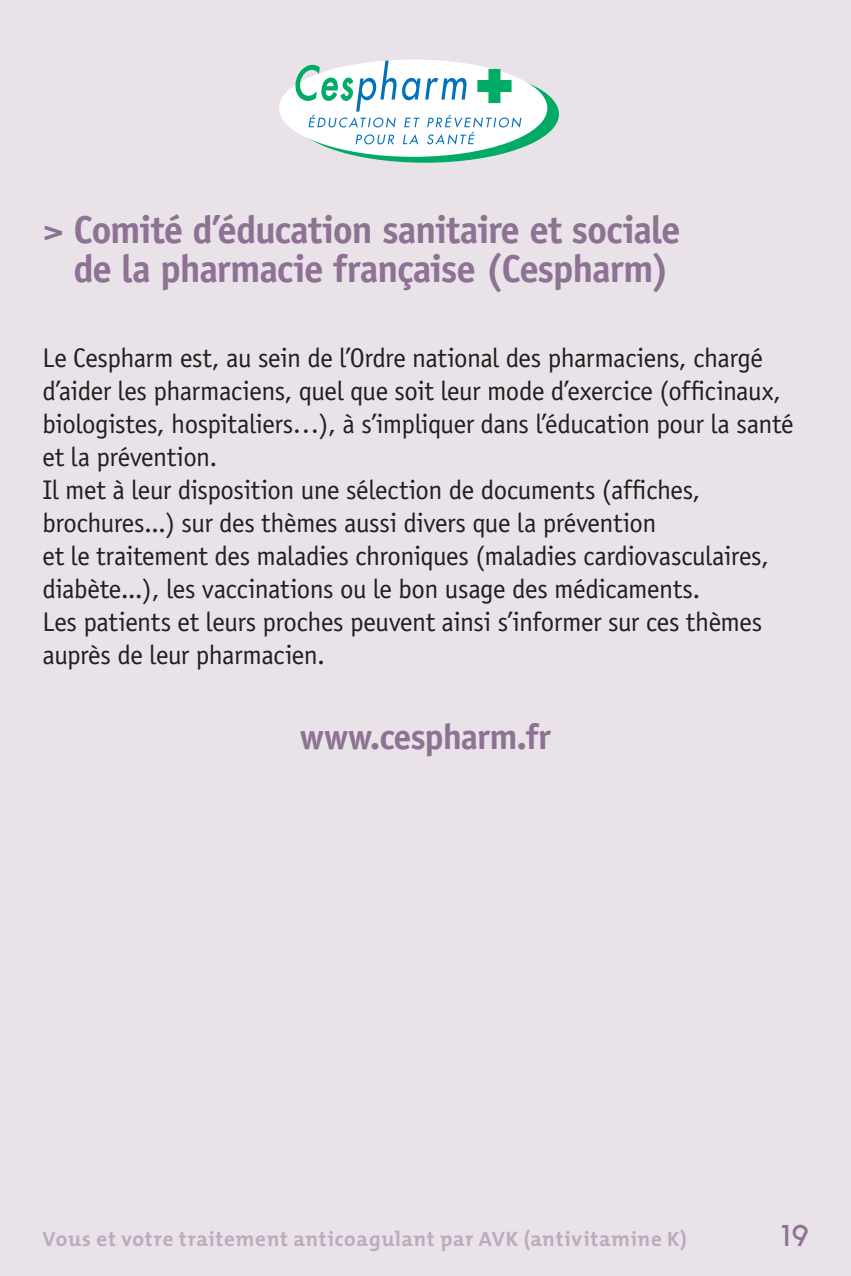
<style>
.page{position:relative;width:851px;height:1276px;background:#fff}
.page>*{position:absolute;margin:0;border:0;box-sizing:border-box;transform-origin:0 0}
.t1{font:700 39px/39px "Officina Sans";letter-spacing:-.03em;color:#8e7294;text-align:center}
.t2{font:700 36px "Officina Sans";letter-spacing:-.03em;color:#8e7294}
.t3{font:30px "Poussage";color:#8e7294}
.t4{font:27px/33px "Officina Sans";letter-spacing:-.02em;color:#231f20}
.t5{font:700 21px "The Mix";letter-spacing:.035em;color:#bcabbe}
</style>
<div class="page">
<div style="left:0;top:0;width:850px;height:1276px;background:#e9e3e9"></div>
<div style="left:291px;top:65px;width:268px;height:98px;background:#00ab66;border-radius:50%"></div>
<div style="left:279px;top:60px;width:268px;height:97px;background:#fff;border-radius:50%"></div>
<svg style="left:295px;top:61px;width:226px;height:84px"></svg>
<p class="t1" style="left:43px;top:210px;width:639px">&gt; Comité d’éducation sanitaire et sociale de la pharmacie française (Cespharm)</p>
<p class="t4" style="left:43px;top:341px;width:752px">Le Cespharm est, au sein de l’Ordre national des pharmaciens, chargé d’aider les pharmaciens, quel que soit leur mode d’exercice (officinaux, biologistes, hospitaliers…), à s’impliquer dans l’éducation pour la santé et la prévention.<br>Il met à leur disposition une sélection de documents (affiches, brochures...) sur des thèmes aussi divers que la prévention<br>et le traitement des maladies chroniques (maladies cardiovasculaires, diabète...), les vaccinations ou le bon usage des médicaments.<br>Les patients et leurs proches peuvent ainsi s’informer sur ces thèmes auprès de leur pharmacien.</p>
<p class="t2" style="left:300px;top:714px;width:252px">www.cespharm.fr</p>
<p class="t5" style="left:43px;top:1221px;width:646px">Vous et votre traitement anticoagulant par AVK (antivitamine K)</p>
<p class="t3" style="left:777px;top:1217px;width:32px">19</p>
</div>
